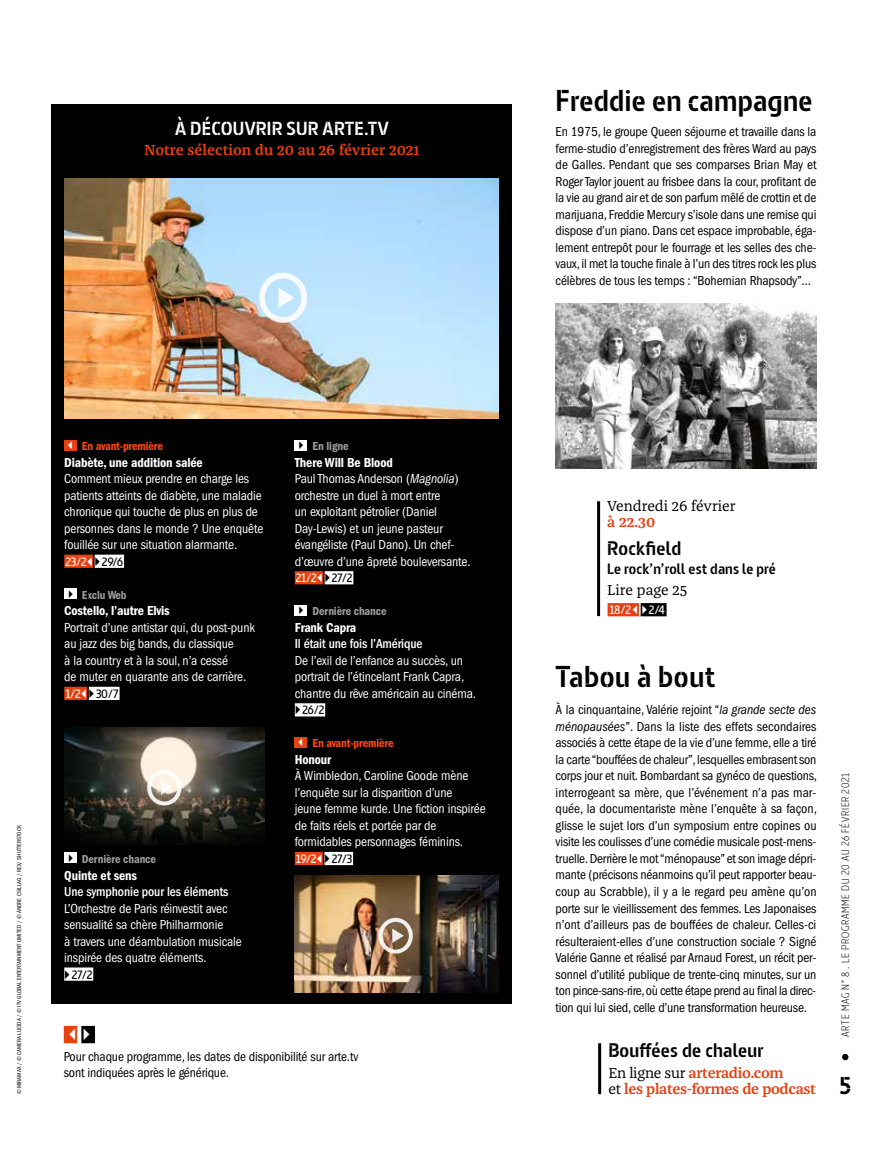
<style>
.page{position:relative;width:893px;height:1149px;background:#fff}
.page>*{position:absolute;margin:0;border:0;box-sizing:border-box;transform-origin:0 0}
.t1{font:700 30px "Barna Stencil";letter-spacing:.01em;color:#000}
.t2{font:700 24.15px "Barna Stencil";color:#000}
.t3{font:700 19.5px "Barna Stencil";letter-spacing:.01em;color:#000}
.t4{font:700 18.75px "Barna Stencil";letter-spacing:.01em;color:#fff}
.t5{font:600 15px/16.5px "Franziska OT";letter-spacing:-.02em;color:#e74011}
.t6{font:600 15px "Franziska OT";color:#e74011}
.t7{font:15px "Franziska OT";color:#000}
.t8{font:700 15px "Barna Stencil";letter-spacing:.01em;color:#000}
.t9{font:condensed 13.5px/16.5px "ITC Franklin Gothic Std";letter-spacing:-.01em;color:#000;text-align:justify}
.t10{font:condensed 13.5px/16.5px "ITC Franklin Gothic Std";letter-spacing:-.01em;color:#fff}
.t11{font:13.5px "ITC Franklin Gothic Std Dm Cd";letter-spacing:-.01em;color:#fff}
.t12{font:500 condensed 13.5px "ITC Franklin Gothic Std";letter-spacing:-.01em;color:#fff}
.t13{font:12px "ITC Franklin Gothic Std Dm Cd";letter-spacing:-.01em;color:#9d9d9c}
.t14{font:12px "ITC Franklin Gothic Std Dm Cd";letter-spacing:-.01em;color:#ff4713}
.t15{font:600 12px "Barna";letter-spacing:-.03em;color:#000}
.t16{font:600 12px "Barna";letter-spacing:-.035em;color:#fff}
.t17{font:300 10.5px "Barna";letter-spacing:.065em;color:#000}
.t18{font:condensed 6px "ITC Franklin Gothic Std";color:#000}
.s1{color:#000}
.s2{font-style:italic}
.s3{font-weight:400;color:#000}
</style>
<div class="page">
<svg style="left:842px;top:1053px;width:6px;height:6px"></svg>
<div style="left:64px;top:1025px;width:13px;height:17px;background:#e74011"></div>
<svg style="left:77px;top:1026px;width:1px;height:16px"></svg>
<div style="left:81px;top:1025px;width:14px;height:17px;background:#000"></div>
<hr style="left:597px;top:501px;width:3px;height:115px;background:#000">
<div style="left:608px;top:603px;width:31px;height:13px;background:#e74011"></div>
<div style="left:641px;top:603px;width:26px;height:13px;background:#000"></div>
<hr style="left:598px;top:1042px;width:3px;height:51px;background:#000">
<div style="left:51px;top:104px;width:461px;height:899px;background:#000"></div>
<img style="left:65px;top:179px;width:433px;height:239px">
<div style="left:64px;top:554px;width:30px;height:13px;background:#e74011"></div>
<div style="left:94px;top:554px;width:30px;height:13px;background:#fff"></div>
<div style="left:64px;top:686px;width:24px;height:13px;background:#e74011"></div>
<div style="left:88px;top:686px;width:32px;height:13px;background:#fff"></div>
<div style="left:64px;top:967px;width:29px;height:13px;background:#fff"></div>
<div style="left:64px;top:440px;width:13px;height:10px;background:#e74011"></div>
<div style="left:64px;top:588px;width:13px;height:10px;background:#fff"></div>
<div style="left:64px;top:852px;width:13px;height:10px;background:#fff"></div>
<div style="left:295px;top:571px;width:29px;height:13px;background:#e74011"></div>
<div style="left:324px;top:571px;width:29px;height:13px;background:#fff"></div>
<div style="left:295px;top:703px;width:30px;height:13px;background:#fff"></div>
<div style="left:295px;top:851px;width:29px;height:13px;background:#e74011"></div>
<div style="left:324px;top:851px;width:29px;height:13px;background:#fff"></div>
<div style="left:295px;top:440px;width:12px;height:10px;background:#fff"></div>
<div style="left:295px;top:605px;width:12px;height:10px;background:#fff"></div>
<div style="left:295px;top:737px;width:12px;height:10px;background:#e74011"></div>
<svg style="left:278px;top:287px;width:16px;height:21px"></svg>
<div style="left:259px;top:273px;width:48px;height:50px;border:6px solid #fff;border-radius:50%"></div>
<img style="left:64px;top:727px;width:200px;height:117px">
<img style="left:295px;top:875px;width:204px;height:117px">
<svg style="left:161px;top:780px;width:11px;height:14px"></svg>
<div style="left:147px;top:769px;width:34px;height:36px;border:4px solid #fff;border-radius:50%"></div>
<svg style="left:392px;top:928px;width:12px;height:14px"></svg>
<div style="left:379px;top:917px;width:34px;height:36px;border:4px solid #fff;border-radius:50%"></div>
<img style="left:556px;top:303px;width:260px;height:165px">
<svg style="left:633px;top:603px;width:14px;height:13px"></svg>
<svg style="left:87px;top:554px;width:13px;height:14px"></svg>
<svg style="left:82px;top:686px;width:12px;height:14px"></svg>
<svg style="left:317px;top:571px;width:13px;height:14px"></svg>
<svg style="left:317px;top:851px;width:12px;height:14px"></svg>
<h3 class="t4" style="left:175px;top:117px;width:215px">À DÉCOUVRIR SUR ARTE.TV</h3>
<p class="t6" style="left:144px;top:141px;width:277px">Notre sélection du 20 au 26 février 2021</p>
<p class="t18" style="left:16px;top:1093px;width:270px;rotate:-90deg">© MIRAMAX / © CAMERA LUCIDA / © ITV GLOBAL ENTERTAINMENT LIMITED / © ANDRE CSILLAG / REX/ SHUTTERSTOCK</p>
<p class="t14" style="left:82px;top:439px;width:83px">En avant-première</p>
<p class="t11" style="left:64px;top:454px;width:140px">Diabète, une addition salée</p>
<p class="t10" style="left:64px;top:470px;width:201px">Comment mieux prendre en charge les patients atteints de diabète, une maladie chronique qui touche de plus en plus de personnes dans le monde ? Une enquête fouillée sur une situation alarmante.</p>
<p class="t16" style="left:65px;top:554px;width:23px">23/2</p>
<p class="t15" style="left:102px;top:554px;width:23px">29/6</p>
<p class="t13" style="left:64px;top:587px;width:64px"><span class="s1">✔</span> Exclu Web</p>
<p class="t11" style="left:64px;top:603px;width:107px">Costello, l’autre Elvis</p>
<p class="t10" style="left:64px;top:619px;width:192px">Portrait d’une antistar qui, du post-punk au jazz des big bands, du classique<br>à la country et à la soul, n’a cessé<br>de muter en quarante ans de carrière.</p>
<p class="t16" style="left:65px;top:686px;width:17px">1/2</p>
<p class="t15" style="left:96px;top:686px;width:24px">30/7</p>
<p class="t13" style="left:64px;top:851px;width:93px"><span class="s1">✔</span> Dernière chance</p>
<p class="t11" style="left:64px;top:867px;width:74px">Quinte et sens</p>
<p class="t12" style="left:64px;top:883px;width:166px">Une symphonie pour les éléments</p>
<p class="t10" style="left:64px;top:899px;width:179px">L’Orchestre de Paris réinvestit avec sensualité sa chère Philharmonie<br>à travers une déambulation musicale inspirée des quatre éléments.</p>
<p class="t15" style="left:72px;top:966px;width:22px">27/2</p>
<p class="t13" style="left:295px;top:439px;width:55px"><span class="s1">✔</span> En ligne</p>
<p class="t11" style="left:295px;top:454px;width:100px">There Will Be Blood</p>
<p class="t10" style="left:295px;top:470px;width:177px">Paul Thomas Anderson (<span class="s2">Magnolia</span>) orchestre un duel à mort entre<br>un exploitant pétrolier (Daniel Day-Lewis) et un jeune pasteur évangéliste (Paul Dano). Un chef&shy;d’œuvre d’une âpreté bouleversante.</p>
<p class="t16" style="left:296px;top:570px;width:22px">21/2</p>
<p class="t15" style="left:332px;top:570px;width:22px">27/2</p>
<p class="t13" style="left:295px;top:604px;width:93px"><span class="s1">✔</span> Dernière chance</p>
<p class="t11" style="left:295px;top:619px;width:63px">Frank Capra</p>
<p class="t12" style="left:295px;top:636px;width:129px">Il était une fois l’Amérique</p>
<p class="t10" style="left:295px;top:652px;width:183px">De l’exil de l’enfance au succès, un portrait de l’étincelant Frank Capra, chantre du rêve américain au cinéma.</p>
<p class="t15" style="left:302px;top:702px;width:23px">26/2</p>
<p class="t14" style="left:313px;top:736px;width:83px">En avant-première</p>
<p class="t11" style="left:295px;top:751px;width:38px">Honour</p>
<p class="t10" style="left:295px;top:767px;width:192px">À Wimbledon, Caroline Goode mène l’enquête sur la disparition d’une<br>jeune femme kurde. Une fiction inspirée de faits réels et portée par de formidables personnages féminins.</p>
<p class="t16" style="left:296px;top:851px;width:22px">19/2</p>
<p class="t15" style="left:332px;top:851px;width:22px">27/3</p>
<p class="t9" style="left:64px;top:1047px;width:296px">Pour chaque programme, les dates de disponibilité sur arte.tv sont indiquées après le générique.</p>
<h1 class="t1" style="left:556px;top:83px;width:258px">Freddie en campagne</h1>
<p class="t9" style="left:556px;top:124px;width:262px">En 1975, le groupe Queen séjourne et travaille dans la ferme-studio d’enregistrement des frères Ward au pays de Galles. Pendant que ses comparses Brian May et Roger Taylor jouent au frisbee dans la cour, profitant de la vie au grand air et de son parfum mêlé de crottin et de marijuana, Freddie Mercury s’isole dans une remise qui dispose d’un piano. Dans cet espace improbable, éga&shy;lement entrepôt pour le fourrage et les selles des che&shy;vaux, il met la touche finale à l’un des titres rock les plus célèbres de tous les temps : “Bohemian Rhapsody”…</p>
<p class="t7" style="left:607px;top:497px;width:130px">Vendredi 26 février</p>
<p class="t5" style="left:607px;top:514px;width:50px">à 22.30</p>
<h3 class="t3" style="left:607px;top:536px;width:75px">Rockfield</h3>
<p class="t8" style="left:607px;top:560px;width:170px">Le rock’n’roll est dans le pré</p>
<p class="t7" style="left:607px;top:581px;width:81px">Lire page 25</p>
<p class="t16" style="left:610px;top:602px;width:23px">18/2</p>
<p class="t16" style="left:649px;top:602px;width:17px">2/4</p>
<h1 class="t1" style="left:556px;top:658px;width:161px">Tabou à bout</h1>
<p class="t9" style="left:556px;top:701px;width:263px">À la cinquantaine, Valérie rejoint “<span class="s2">la grande secte des ménopausées</span>”. Dans la liste des effets secondaires associés à cette étape de la vie d’une femme, elle a tiré la carte “bouffées de chaleur”, lesquelles embrasent son corps jour et nuit. Bombardant sa gynéco de questions, interrogeant sa mère, que l’événement n’a pas mar&shy;quée, la documentariste mène l’enquête à sa façon, glisse le sujet lors d’un symposium entre copines ou visite les coulisses d’une comédie musicale post-mens&shy;truelle. Derrière le mot “ménopause” et son image dépri&shy;mante (précisons néanmoins qu’il peut rapporter beau&shy;coup au Scrabble), il y a le regard peu amène qu’on porte sur le vieillissement des femmes. Les Japonaises n’ont d’ailleurs pas de bouffées de chaleur. Celles-ci résulteraient-elles d’une construction sociale ? Signé Valérie Ganne et réalisé par Arnaud Forest, un récit per&shy;sonnel d’utilité publique de trente-cinq minutes, sur un ton pince-sans-rire, où cette étape prend au final la direc&shy;tion qui lui sied, celle d’une transformation heureuse.</p>
<h3 class="t3" style="left:608px;top:1037px;width:157px">Bouffées de chaleur</h3>
<p class="t5" style="left:608px;top:1064px;width:209px"><span class="s3">En ligne sur</span> arteradio.com<br><span class="s3">et</span> les plates-formes de podcast</p>
<p class="t17" style="left:839px;top:1036px;width:266px;rotate:-90deg">ARTE MAG N° 8 . LE PROGRAMME DU 20 AU 26 FÉVRIER 2021</p>
<h2 class="t2" style="left:839px;top:1070px;width:14px">5</h2>
</div>
